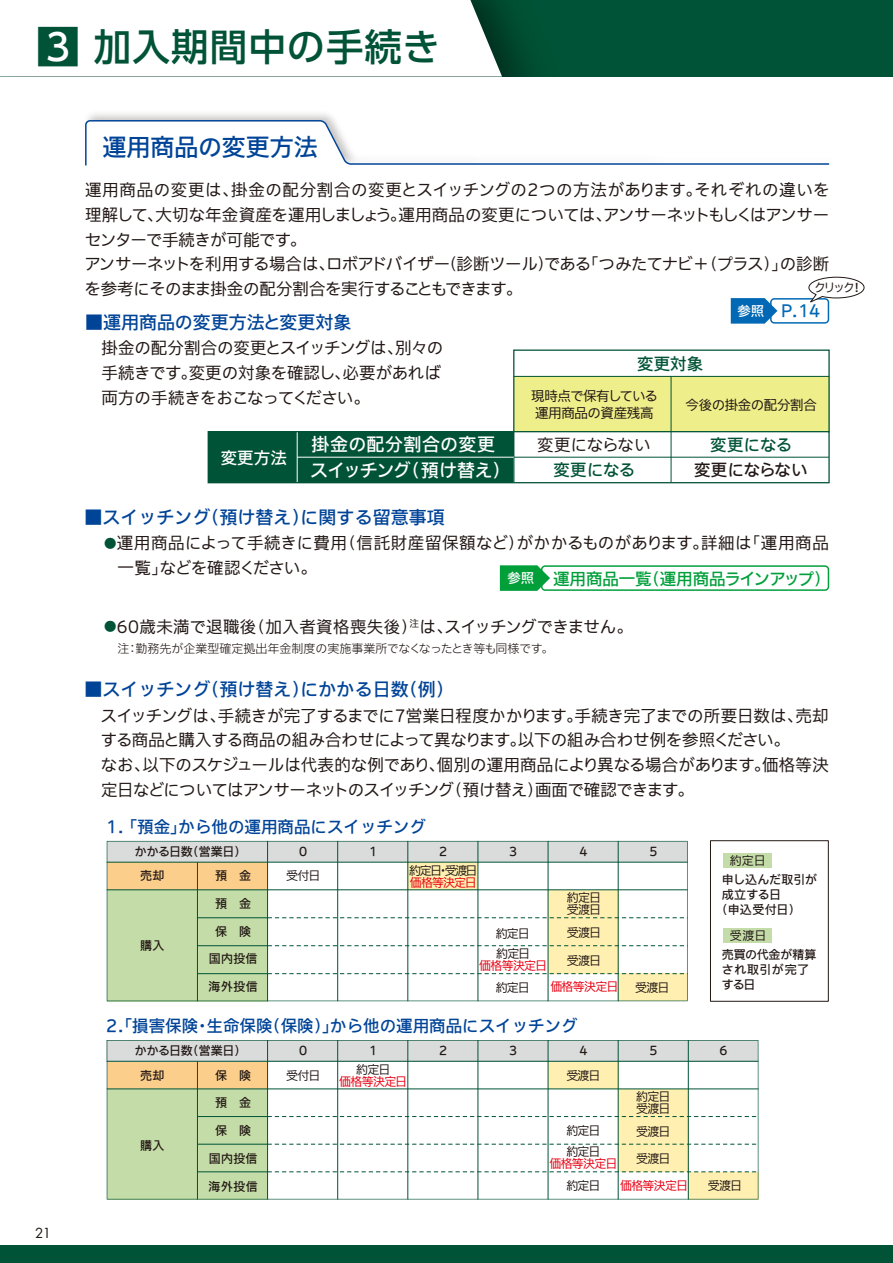
<style>
.page{position:relative;width:893px;height:1263px;background:#fff}
.page>*{position:absolute;margin:0;border:0;box-sizing:border-box;transform-origin:0 0}
.t1{font:500 37.5px "UD Shin Go Pro";letter-spacing:.03em;color:#005336}
.t2{font:500 24px "Iwa UCDA Goth Std";color:#004498}
.t3{font:500 18px "Iwa UCDA Goth Std";color:#004498}
.t4{font:500 18px/26px "Iwa UCDA Goth Std";letter-spacing:.015em;color:#fff}
.t5{font:16.5px/24.8px "Iwa UCDA Goth Std R2";letter-spacing:-.015em;color:#221815}
.t6{font:16.5px/24.8px "Iwa UCDA Goth Std R2";letter-spacing:.025em;color:#221815}
.t7{font:500 16.5px "Iwa UCDA Goth Std";color:#004498}
.t8{font:500 16.5px "Iwa UCDA Goth Std";letter-spacing:-.005em;color:#009f3a}
.t9{font:500 16.5px "Iwa UCDA Goth Std";color:#005336}
.t10{font:500 16.5px "Iwa UCDA Goth Std";letter-spacing:-.005em;color:#221815}
.t11{font:500 16.5px "Iwa UCDA Goth Std";color:#fff}
.t12{font:500 16.5px "Iwa UCDA Goth Std";color:#0068b4}
.t13{font:13.5px/16.5px "Iwa UCDA Goth Std R2";letter-spacing:-.025em;color:#221815}
.t14{font:500 13.5px "Iwa UCDA Goth Std";color:#fff}
.t15{font:13.5px "Futura Std";color:#221815}
.t16{font:500 12px/15px "Iwa UCDA Goth Std";letter-spacing:.005em;color:#221815}
.t17{font:12px/12px "Iwa UCDA Goth Std R2";letter-spacing:-.075em;color:#221815}
.t18{font:300 12px "Iwa UCDA Goth Std";color:#221815}
.t19{font:12px "Iwa UCDA Goth Std R2";letter-spacing:-.06em;color:#e60012}
.t20{font:500 12px "Iwa UCDA Goth Std";letter-spacing:-.03em;color:#221815}
.t21{font:500 12px "Iwa UCDA Goth Std";letter-spacing:-.015em;color:#221815}
.t22{font:100 12px "Iwa UCDA Goth Std";color:#221815}
.s1{font-size:43.2px}
.s2{font-size:12.3px;color:#005336}
.s3{font-size:13.5px;color:#fff}
</style>
<div class="page">
<div style="left:208px;top:431px;width:306px;height:52px;background:#005336"></div>
<hr style="left:297px;top:432px;width:1px;height:51px;background:#fff">
<svg style="left:500px;top:565px;width:329px;height:26px"></svg>
<svg style="left:85px;top:119px;width:745px;height:47px"></svg>
<svg style="left:512px;top:349px;width:318px;height:134px"></svg>
<svg style="left:107px;top:1040px;width:651px;height:159px"></svg>
<hr style="left:107px;top:1061px;width:651px;height:1px;background:#005336">
<hr style="left:107px;top:1088px;width:651px;height:1px;background:#005336">
<hr style="left:688px;top:1040px;width:1px;height:159px;background:#005336">
<hr style="left:618px;top:1040px;width:1px;height:159px;background:#005336">
<hr style="left:548px;top:1040px;width:1px;height:159px;background:#005336">
<hr style="left:478px;top:1040px;width:1px;height:159px;background:#005336">
<hr style="left:407px;top:1040px;width:1px;height:159px;background:#005336">
<hr style="left:337px;top:1040px;width:1px;height:159px;background:#005336">
<hr style="left:267px;top:1040px;width:1px;height:159px;background:#005336">
<hr style="left:197px;top:1061px;width:1px;height:138px;background:#005336">
<hr style="left:197px;top:1116px;width:71px;height:1px;background:#005336">
<hr style="left:197px;top:1144px;width:71px;height:1px;background:#005336">
<hr style="left:197px;top:1171px;width:71px;height:1px;background:#005336">
<svg style="left:107px;top:841px;width:581px;height:160px"></svg>
<hr style="left:107px;top:862px;width:581px;height:1px;background:#005336">
<hr style="left:514px;top:457px;width:315px;height:1px;background:#005336">
<hr style="left:297px;top:457px;width:217px;height:1px;background:#fff">
<div style="left:723px;top:853px;width:48px;height:15px;background:#c4dca7"></div>
<div style="left:723px;top:928px;width:48px;height:15px;background:#c4dca7"></div>
<div style="left:710px;top:840px;width:118px;height:161px;border:1px solid #221815"></div>
<svg style="left:731px;top:277px;width:134px;height:47px"></svg>
<div style="left:0;top:1246px;width:893px;height:17px;background:#005336"></div>
<div style="left:0;top:0;width:893px;height:77px;background:#005336"></div>
<div style="left:0;top:0;width:502px;height:77px;background:#fff"></div>
<h1 class="t1" style="left:37px;top:16px;width:405px"><span class="s1">3</span> 加入期間中の手続き</h1>
<h2 class="t2" style="left:102px;top:129px;width:217px">運用商品の変更方法</h2>
<p class="t5" style="left:84px;top:176px;width:747px">運用商品の変更は、掛金の配分割合の変更とスイッチングの2つの方法があります。それぞれの違いを理解して、大切な年金資産を運用しましょう。運用商品の変更については、アンサーネットもしくはアンサーセンターで手続きが可能です。<br>アンサーネットを利用する場合は、ロボアドバイザー(診断ツール)である「つみたてナビ＋（プラス）」の診断を参考にそのまま掛金の配分割合を実行することもできます。</p>
<p class="t3" style="left:85px;top:309px;width:268px">■運用商品の変更方法と変更対象</p>
<p class="t5" style="left:102px;top:335px;width:343px">掛金の配分割合の変更とスイッチングは、別々の手続きです。変更の対象を確認し、必要があれば両方の手続きをおこなってください。</p>
<p class="t22" style="left:814px;top:279px;width:50px">クリック！</p>
<p class="t14" style="left:737px;top:301px;width:28px">参照</p>
<p class="t12" style="left:781px;top:299px;width:40px">P.14</p>
<p class="t9" style="left:637px;top:352px;width:67px">変更対象</p>
<p class="t13" style="left:531px;top:387px;width:128px">現時点で保有している運用商品の資産残高</p>
<p class="t13" style="left:685px;top:396px;width:133px">今後の掛金の配分割合</p>
<p class="t11" style="left:221px;top:445px;width:67px">変更方法</p>
<p class="t4" style="left:310px;top:430px;width:202px">掛金の配分割合の変更スイッチング（預け替え）</p>
<p class="t5" style="left:537px;top:431px;width:115px">変更にならない</p>
<p class="t9" style="left:553px;top:458px;width:84px">変更になる</p>
<p class="t9" style="left:710px;top:433px;width:84px">変更になる</p>
<p class="t10" style="left:694px;top:458px;width:115px">変更にならない</p>
<p class="t3" style="left:85px;top:504px;width:362px">■スイッチング（預け替え）に関する留意事項</p>
<p class="t6" style="left:118px;top:530px;width:713px;text-indent:-14px"><span class="s2">●</span>運用商品によって手続きに費用（信託財産留保額など）がかかるものがあります。詳細は「運用商品一覧」などを確認ください。</p>
<p class="t8" style="left:507px;top:566px;width:324px"><span class="s3">参照</span> 運用商品一覧（運用商品ラインアップ）</p>
<p class="t6" style="left:104px;top:613px;width:530px"><span class="s2">●</span>60歳未満で退職後（加入者資格喪失後）<sup>注</sup>は、スイッチングできません。</p>
<p class="t18" style="left:118px;top:640px;width:437px">注：勤務先が企業型確定拠出年金制度の実施事業所でなくなったとき等も同様です。</p>
<p class="t3" style="left:85px;top:676px;width:371px">■スイッチング（預け替え）にかかる日数（例）</p>
<p class="t5" style="left:100px;top:702px;width:730px">スイッチングは、手続きが完了するまでに7営業日程度かかります。手続き完了までの所要日数は、売却する商品と購入する商品の組み合わせによって異なります。以下の組み合わせ例を参照ください。<br>なお、以下のスケジュールは代表的な例であり、個別の運用商品により異なる場合があります。価格等決定日などについてはアンサーネットのスイッチング（預け替え）画面で確認できます。</p>
<p class="t7" style="left:106px;top:814px;width:321px">1. 「預金」から他の運用商品にスイッチング</p>
<p class="t20" style="left:135px;top:843px;width:113px">かかる日数（営業日）</p>
<p class="t16" style="left:299px;top:843px;width:10px">0</p>
<p class="t16" style="left:369px;top:843px;width:10px">1</p>
<p class="t16" style="left:439px;top:843px;width:10px">2</p>
<p class="t16" style="left:509px;top:843px;width:10px">3</p>
<p class="t16" style="left:579px;top:843px;width:10px">4</p>
<p class="t16" style="left:649px;top:843px;width:10px">5</p>
<p class="t16" style="left:140px;top:867px;width:26px">売却</p>
<p class="t16" style="left:140px;top:937px;width:26px">購入</p>
<p class="t16" style="left:215px;top:867px;width:37px">預　金</p>
<p class="t16" style="left:215px;top:895px;width:37px">預　金</p>
<p class="t16" style="left:215px;top:923px;width:37px">保　険</p>
<p class="t16" style="left:209px;top:951px;width:50px">国内投信</p>
<p class="t16" style="left:209px;top:978px;width:51px">海外投信</p>
<p class="t17" style="left:286px;top:869px;width:36px">受付日</p>
<p class="t17" style="left:409px;top:863px;width:70px">約定日・受渡日</p>
<p class="t19" style="left:410px;top:873px;width:68px">価格等決定日</p>
<p class="t17" style="left:567px;top:891px;width:36px">約定日受渡日</p>
<p class="t17" style="left:567px;top:925px;width:36px">受渡日</p>
<p class="t17" style="left:567px;top:953px;width:36px">受渡日</p>
<p class="t19" style="left:550px;top:978px;width:70px">価格等決定日</p>
<p class="t17" style="left:635px;top:981px;width:36px">受渡日</p>
<p class="t17" style="left:496px;top:926px;width:36px">約定日</p>
<p class="t17" style="left:496px;top:946px;width:36px">約定日</p>
<p class="t19" style="left:479px;top:957px;width:70px">価格等決定日</p>
<p class="t17" style="left:496px;top:980px;width:36px">約定日</p>
<p class="t7" style="left:106px;top:1014px;width:473px">2.「損害保険・生命保険（保険）」から他の運用商品にスイッチング</p>
<p class="t17" style="left:730px;top:854px;width:38px">約定日</p>
<p class="t21" style="left:722px;top:870px;width:97px">申し込んだ取引が</p>
<p class="t16" style="left:722px;top:886px;width:61px">成立する日</p>
<p class="t16" style="left:716px;top:901px;width:86px">（申込受付日）</p>
<p class="t16" style="left:722px;top:946px;width:96px">売買の代金が精算され取引が完了する日</p>
<p class="t17" style="left:730px;top:929px;width:38px">受渡日</p>
<p class="t20" style="left:135px;top:1042px;width:113px">かかる日数（営業日）</p>
<p class="t16" style="left:299px;top:1043px;width:10px">0</p>
<p class="t16" style="left:369px;top:1043px;width:10px">1</p>
<p class="t16" style="left:439px;top:1043px;width:10px">2</p>
<p class="t16" style="left:509px;top:1043px;width:10px">3</p>
<p class="t16" style="left:579px;top:1043px;width:10px">4</p>
<p class="t16" style="left:649px;top:1043px;width:10px">5</p>
<p class="t16" style="left:719px;top:1043px;width:10px">6</p>
<p class="t15" style="left:35px;top:1224px;width:18px">21</p>
<p class="t16" style="left:140px;top:1067px;width:26px">売却</p>
<p class="t16" style="left:140px;top:1137px;width:26px">購入</p>
<p class="t16" style="left:215px;top:1067px;width:37px">保　険</p>
<p class="t16" style="left:215px;top:1094px;width:37px">預　金</p>
<p class="t16" style="left:215px;top:1122px;width:37px">保　険</p>
<p class="t16" style="left:209px;top:1150px;width:50px">国内投信</p>
<p class="t16" style="left:209px;top:1178px;width:51px">海外投信</p>
<p class="t17" style="left:286px;top:1068px;width:36px">受付日</p>
<p class="t17" style="left:356px;top:1062px;width:36px">約定日</p>
<p class="t19" style="left:339px;top:1073px;width:70px">価格等決定日</p>
<p class="t17" style="left:566px;top:1069px;width:36px">受渡日</p>
<p class="t17" style="left:636px;top:1089px;width:36px">約定日受渡日</p>
<p class="t17" style="left:636px;top:1124px;width:36px">受渡日</p>
<p class="t17" style="left:636px;top:1151px;width:36px">受渡日</p>
<p class="t19" style="left:620px;top:1177px;width:70px">価格等決定日</p>
<p class="t17" style="left:708px;top:1179px;width:36px">受渡日</p>
<p class="t17" style="left:566px;top:1123px;width:36px">約定日</p>
<p class="t17" style="left:566px;top:1145px;width:36px">約定日</p>
<p class="t19" style="left:549px;top:1155px;width:70px">価格等決定日</p>
<p class="t17" style="left:566px;top:1179px;width:36px">約定日</p>
</div>
